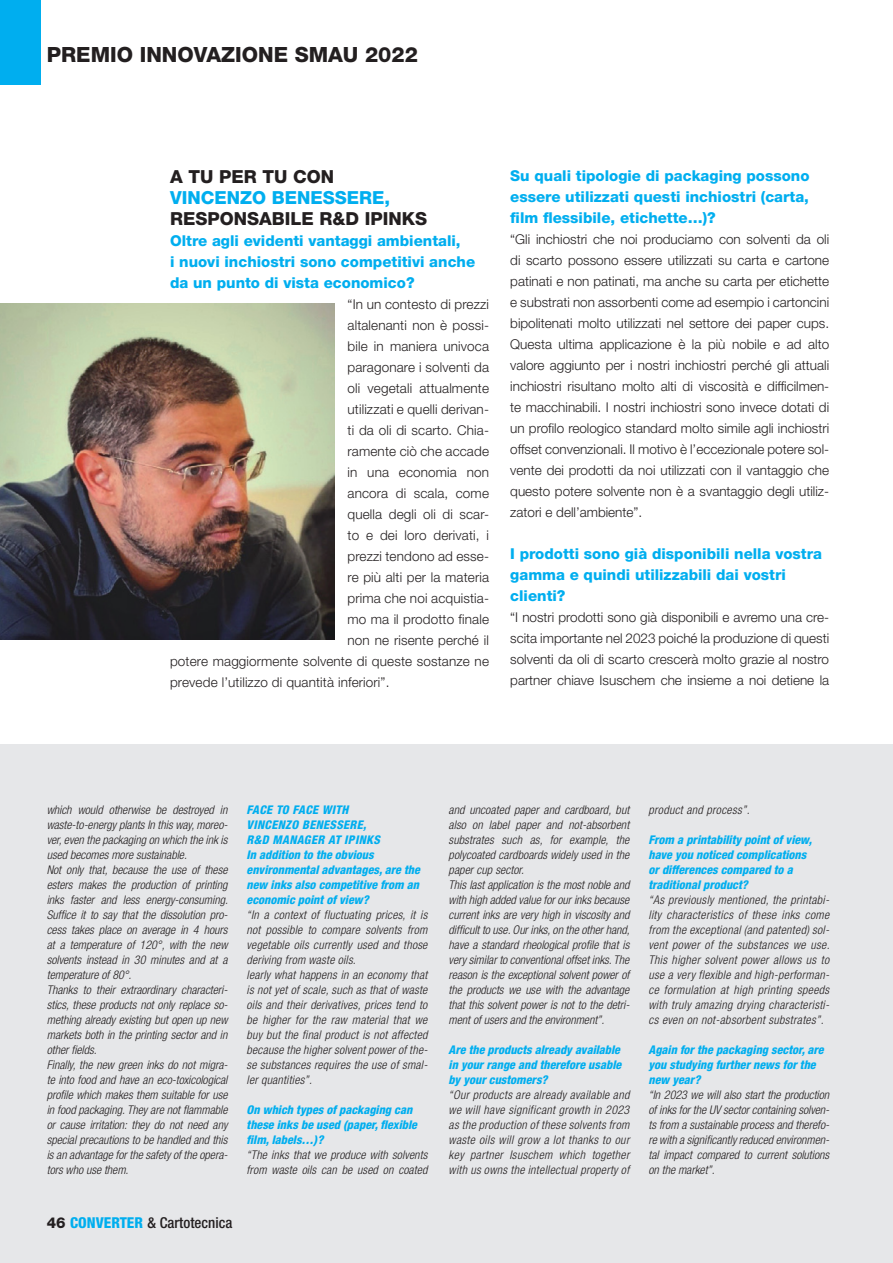
<style>
.page{position:relative;width:893px;height:1263px;background:#fff}
.page>*{position:absolute;margin:0;border:0;box-sizing:border-box;transform-origin:0 0}
.t1{font:800 21px "Helvetica Neue LT Std";color:#231f20}
.t2{font:800 18px/21px "Helvetica Neue LT Std";color:#231f20}
.t3{font:800 15px/21px "Helvetica Neue LT Std";color:#00aeef}
.t4{font:500 condensed 15px "Helvetica Neue LT Std";color:#231f20}
.t5{font:300 13.5px/21px "Helvetica Neue LT Std";letter-spacing:.01em;color:#231f20;text-align:justify}
.t6{font:italic 300 condensed 12px/15px "Helvetica Neue LT Std";letter-spacing:.01em;color:#231f20;text-align:justify}
.t7{font:italic 800 condensed 12px/15px "Helvetica Neue LT Std";color:#00aeef}
.t8{font:italic 800 condensed 12px "Helvetica Neue LT Std";letter-spacing:.03em;color:#00aeef}
.t9{font:italic 300 condensed 12px "Helvetica Neue LT Std";letter-spacing:.03em;color:#231f20}
.t10{font:italic 800 condensed 12px "Helvetica Neue LT Std";letter-spacing:.02em;color:#00aeef}
.s1{color:#00aeef}
.s2{font-weight:800;font-stretch:normal}
.s3{font-weight:800;color:#00aeef}
</style>
<div class="page">
<div style="left:0;top:0;width:41px;height:85px;background:#00aeef"></div>
<div style="left:0;top:744px;width:893px;height:519px;background:#e6e7e9"></div>
<img style="left:0;top:303px;width:335px;height:336px">
<p class="t1" style="left:47px;top:42px;width:373px">PREMIO INNOVAZIONE SMAU 2022</p>
<p class="t2" style="left:170px;top:166px;width:259px">A TU PER TU CON<br><span class="s1">VINCENZO BENESSERE,<br></span>RESPONSABILE R&amp;D IPINKS</p>
<p class="t3" style="left:170px;top:230px;width:307px">Oltre agli evidenti vantaggi ambientali,<br>i nuovi inchiostri sono competitivi anche da un punto di vista economico?</p>
<p class="t5" style="left:348px;top:293px;width:143px">“In un contesto di prezzi</p>
<p class="t5" style="left:348px;top:314px;width:143px">altalenanti non è possi-</p>
<p class="t5" style="left:348px;top:335px;width:143px">bile in maniera univoca</p>
<p class="t5" style="left:348px;top:356px;width:143px">paragonare i solventi da</p>
<p class="t5" style="left:348px;top:377px;width:143px">oli vegetali attualmente</p>
<p class="t5" style="left:348px;top:398px;width:143px">utilizzati e quelli derivan-</p>
<p class="t5" style="left:348px;top:419px;width:143px">ti da oli di scarto. Chia-</p>
<p class="t5" style="left:348px;top:440px;width:143px">ramente ciò che accade</p>
<p class="t5" style="left:348px;top:461px;width:143px">in una economia non</p>
<p class="t5" style="left:348px;top:482px;width:143px">ancora di scala, come</p>
<p class="t5" style="left:348px;top:503px;width:143px">quella degli oli di scar-</p>
<p class="t5" style="left:348px;top:524px;width:143px">to e dei loro derivati, i</p>
<p class="t5" style="left:348px;top:545px;width:143px">prezzi tendono ad esse-</p>
<p class="t5" style="left:348px;top:566px;width:143px">re più alti per la materia</p>
<p class="t5" style="left:348px;top:587px;width:143px">prima che noi acquistia-</p>
<p class="t5" style="left:348px;top:608px;width:143px">mo ma il prodotto finale</p>
<p class="t5" style="left:348px;top:629px;width:143px">non ne risente perché il</p>
<p class="t5" style="left:170px;top:650px;width:320px">potere maggiormente solvente di queste sostanze ne</p>
<p class="t5" style="left:170px;top:671px;width:221px">prevede l’utilizzo di quantità inferiori”.</p>
<p class="t3" style="left:510px;top:165px;width:301px;text-align:justify">Su quali tipologie di packaging possono essere utilizzati questi inchiostri (carta, film flessibile, etichette…)?</p>
<p class="t5" style="left:510px;top:228px;width:320px">“Gli inchiostri che noi produciamo con solventi da oli di scarto possono essere utilizzati su carta e cartone patinati e non patinati, ma anche su carta per etichette e substrati non assorbenti come ad esempio i cartoncini bipolitenati molto utilizzati nel settore dei paper cups.<br>Questa ultima applicazione è la più nobile e ad alto valore aggiunto per i nostri inchiostri perché gli attuali inchiostri risultano molto alti di viscosità e difficilmen&shy;te macchinabili. I nostri inchiostri sono invece dotati di un profilo reologico standard molto simile agli inchiostri offset convenzionali. Il motivo è l’eccezionale potere sol&shy;vente dei prodotti da noi utilizzati con il vantaggio che questo potere solvente non è a svantaggio degli utiliz&shy;zatori e dell’ambiente”.</p>
<p class="t3" style="left:510px;top:543px;width:313px">I prodotti sono già disponibili nella vostra gamma e quindi utilizzabili dai vostri clienti?</p>
<p class="t5" style="left:510px;top:606px;width:320px">“I nostri prodotti sono già disponibili e avremo una cre&shy;scita importante nel 2023 poiché la produzione di questi solventi da oli di scarto crescerà molto grazie al nostro partner chiave Isuschem che insieme a noi detiene la</p>
<p class="t6" style="left:47px;top:803px;width:182px">which would otherwise be destroyed in waste-to-energy plants In this way, moreo&shy;ver, even the packaging on which the ink is used becomes more sustainable.</p>
<p class="t6" style="left:47px;top:863px;width:183px">Not only that, because the use of these esters makes the production of printing inks faster and less energy-consuming.<br>Suffice it to say that the dissolution pro&shy;cess takes place on average in 4 hours at a temperature of 120°, with the new solvents instead in 30 minutes and at a temperature of 80°.</p>
<p class="t6" style="left:47px;top:983px;width:182px">Thanks to their extraordinary characteri&shy;stics, these products not only replace so&shy;mething already existing but open up new markets both in the printing sector and in other fields.</p>
<p class="t6" style="left:47px;top:1058px;width:182px">Finally, the new green inks do not migra&shy;te into food and have an eco-toxicological profile which makes them suitable for use in food packaging. They are not flammable or cause irritation: they do not need any special precautions to be handled and this is an advantage for the safety of the opera&shy;tors who use them.</p>
<p class="t10" style="left:247px;top:803px;width:103px">FACE TO FACE WITH</p>
<p class="t8" style="left:247px;top:818px;width:121px">VINCENZO BENESSERE,</p>
<p class="t8" style="left:247px;top:833px;width:135px">R&amp;D MANAGER AT IPINKS</p>
<p class="t7" style="left:247px;top:848px;width:175px">In addition to the obvious environmental advantages, are the new inks also competitive from an economic point of view?</p>
<p class="t6" style="left:247px;top:908px;width:182px">“In a context of fluctuating prices, it is not possible to compare solvents from vegetable oils currently used and those deriving from waste oils.</p>
<p class="t6" style="left:247px;top:968px;width:182px">learly what happens in an economy that is not yet of scale, such as that of waste oils and their derivatives, prices tend to be higher for the raw material that we buy but the final product is not affected because the higher solvent power of the&shy;se substances requires the use of smal&shy;ler quantities”.</p>
<p class="t7" style="left:247px;top:1103px;width:172px">On which types of packaging can these inks be used (paper, flexible film, labels…)?</p>
<p class="t6" style="left:247px;top:1148px;width:182px">“The inks that we produce with solvents from waste oils can be used on coated</p>
<p class="t4" style="left:47px;top:1214px;width:187px"><span class="s2">46</span> <span class="s3">CONVERTER</span> &amp; Cartotecnica</p>
<p class="t6" style="left:449px;top:803px;width:182px">and uncoated paper and cardboard, but also on label paper and not-absorbent substrates such as, for example, the polycoated cardboards widely used in the paper cup sector.</p>
<p class="t6" style="left:449px;top:878px;width:183px">This last application is the most noble and with high added value for our inks because current inks are very high in viscosity and difficult to use. Our inks, on the other hand, have a standard rheological profile that is very similar to conventional offset inks. The reason is the exceptional solvent power of the products we use with the advantage that this solvent power is not to the detri&shy;ment of users and the environment”.</p>
<p class="t7" style="left:449px;top:1043px;width:174px;text-align:justify">Are the products already available in your range and therefore usable by your customers?</p>
<p class="t6" style="left:449px;top:1088px;width:182px">“Our products are already available and we will have significant growth in 2023 as the production of these solvents from waste oils will grow a lot thanks to our key partner Isuschem which together with us owns the intellectual property of</p>
<p class="t9" style="left:648px;top:803px;width:103px">product and process”.</p>
<p class="t7" style="left:648px;top:833px;width:165px">From a printability point of view, have you noticed complications or differences compared to a traditional product?</p>
<p class="t6" style="left:648px;top:893px;width:183px">“As previously mentioned, the printabi&shy;lity characteristics of these inks come from the exceptional (and patented) sol&shy;vent power of the substances we use.<br>This higher solvent power allows us to use a very flexible and high-performan&shy;ce formulation at high printing speeds with truly amazing drying characteristi&shy;cs even on not-absorbent substrates”.</p>
<p class="t7" style="left:648px;top:1043px;width:177px">Again for the packaging sector, are you studying further news for the new year?</p>
<p class="t6" style="left:648px;top:1088px;width:182px">“In 2023 we will also start the production of inks for the UV sector containing solven&shy;ts from a sustainable process and therefo&shy;re with a significantly reduced environmen&shy;tal impact compared to current solutions on the market”.</p>
</div>
